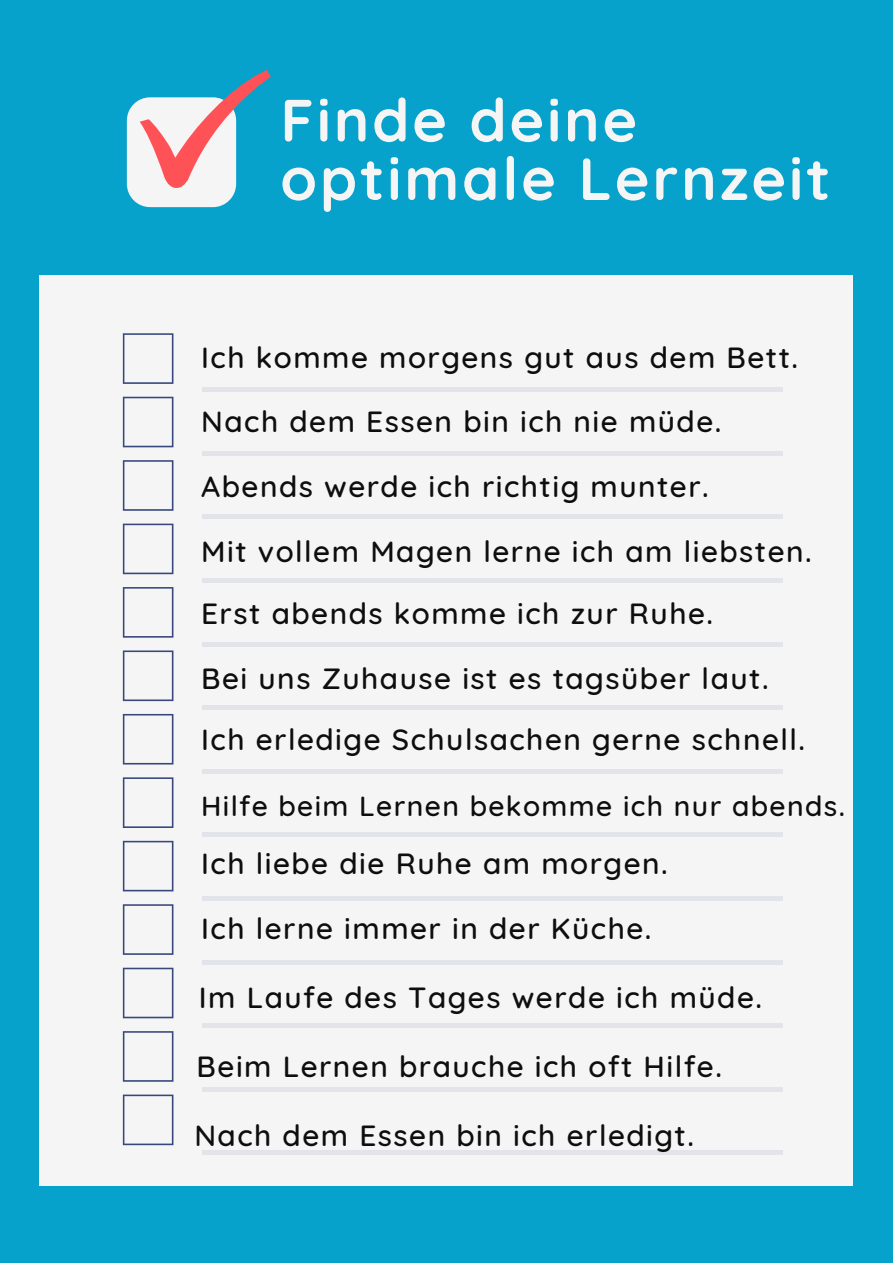
<style>
.page{position:relative;width:893px;height:1264px;background:#fff}
.page>*{position:absolute;margin:0;border:0;box-sizing:border-box;transform-origin:0 0}
.t1{font:700 59.55px/58.5px "Quicksand";letter-spacing:.05em;color:#f5f5f5}
.t2{font:500 29.7px/64.3px "Quicksand";letter-spacing:.05em;color:#0e0e0e}
.t3{font:500 28.2px "Quicksand";letter-spacing:.05em;color:#0e0e0e}
</style>
<div class="page">
<div style="left:0;top:0;width:892px;height:1262px;background:#06a2cb"></div>
<div style="left:39px;top:275px;width:813px;height:911px;background:#f5f5f5"></div>
<svg style="left:127px;top:70px;width:144px;height:137px"></svg>
<div style="left:202px;top:387px;width:580px;height:5px;background:#e3e4e9"></div>
<hr style="left:202px;top:451px;width:580px;height:4px;background:#e3e4e9">
<div style="left:202px;top:514px;width:580px;height:5px;background:#e3e4e9"></div>
<hr style="left:202px;top:578px;width:580px;height:4px;background:#e3e4e9">
<div style="left:202px;top:641px;width:580px;height:5px;background:#e3e4e9"></div>
<div style="left:202px;top:705px;width:580px;height:5px;background:#e3e4e9"></div>
<hr style="left:202px;top:769px;width:580px;height:4px;background:#e3e4e9">
<div style="left:202px;top:832px;width:580px;height:5px;background:#e3e4e9"></div>
<hr style="left:202px;top:896px;width:580px;height:4px;background:#e3e4e9">
<div style="left:202px;top:959px;width:580px;height:5px;background:#e3e4e9"></div>
<hr style="left:202px;top:1023px;width:580px;height:4px;background:#e3e4e9">
<hr style="left:202px;top:1087px;width:580px;height:4px;background:#e3e4e9">
<div style="left:202px;top:1150px;width:580px;height:5px;background:#e3e4e9"></div>
<svg style="left:123px;top:333px;width:50px;height:51px"></svg>
<svg style="left:123px;top:397px;width:50px;height:50px"></svg>
<svg style="left:123px;top:460px;width:50px;height:51px"></svg>
<svg style="left:123px;top:523px;width:50px;height:51px"></svg>
<svg style="left:123px;top:587px;width:50px;height:50px"></svg>
<svg style="left:123px;top:650px;width:50px;height:51px"></svg>
<svg style="left:123px;top:714px;width:50px;height:50px"></svg>
<svg style="left:123px;top:777px;width:50px;height:51px"></svg>
<svg style="left:123px;top:840px;width:50px;height:51px"></svg>
<svg style="left:123px;top:904px;width:50px;height:50px"></svg>
<svg style="left:123px;top:967px;width:50px;height:51px"></svg>
<svg style="left:123px;top:1031px;width:50px;height:50px"></svg>
<svg style="left:123px;top:1094px;width:50px;height:51px"></svg>
<h1 class="t1" style="left:280px;top:90px;width:551px">Finde deine optimale Lernzeit</h1>
<p class="t2" style="left:201px;top:325px;width:598px">Ich komme morgens gut aus dem Bett.<br>Nach dem Essen bin ich nie müde.<br>Abends werde ich richtig munter.</p>
<p class="t2" style="left:201px;top:520px;width:612px;line-height:61.5px">Mit vollem Magen lerne ich am liebsten.<br>Erst abends komme ich zur Ruhe.</p>
<p class="t2" style="left:201px;top:648px;width:605px;line-height:60.6px">Bei uns Zuhause ist es tagsüber laut.<br>Ich erledige Schulsachen gerne schnell.</p>
<p class="t3" style="left:201px;top:787px;width:645px">Hilfe beim Lernen bekomme ich nur abends.</p>
<p class="t2" style="left:201px;top:831px;width:468px;line-height:64.8px">Ich liebe die Ruhe am morgen.<br>Ich lerne immer in der Küche.</p>
<p class="t2" style="left:199px;top:965px;width:564px">Im Laufe des Tages werde ich müde.</p>
<p class="t2" style="left:197px;top:1033px;width:526px">Beim Lernen brauche ich oft Hilfe.</p>
<p class="t2" style="left:194px;top:1102px;width:501px">Nach dem Essen bin ich erledigt.</p>
</div>
